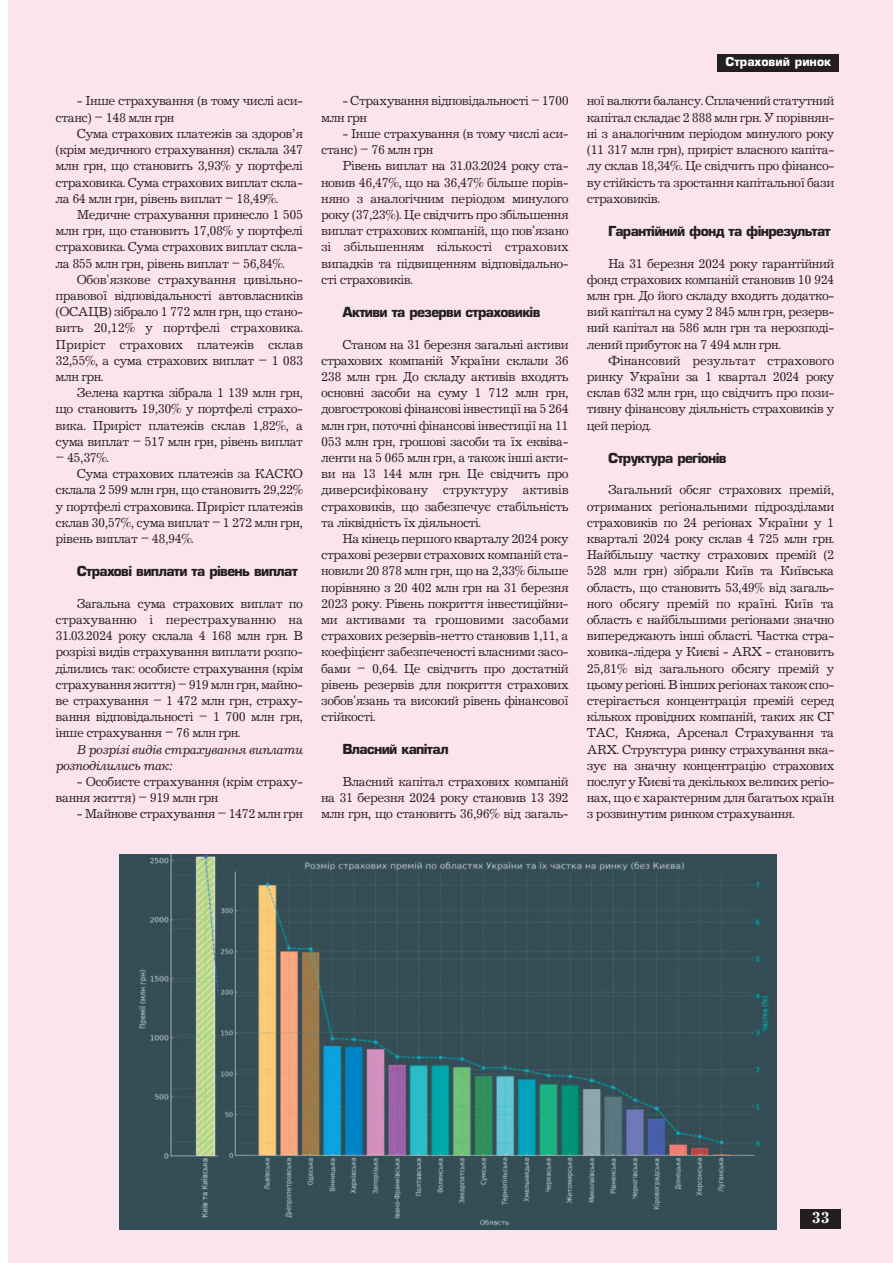
<style>
.page{position:relative;width:893px;height:1263px;background:#fff}
.page>*{position:absolute;margin:0;border:0;box-sizing:border-box;transform-origin:0 0}
.t1{font:700 16.5px "Journal C";color:#fff}
.t2{font:13.5px/16.2px "Journal C";letter-spacing:-.035em;color:#231f20;text-align:justify}
.t3{font:700 13.5px "Europe";letter-spacing:-.05em;color:#231f20}
.t4{font:italic 13.5px/16.2px "Journal C";letter-spacing:-.035em;color:#231f20}
.t5{font:700 12px "Europe";color:#fff}
</style>
<div class="page">
<div style="left:8px;top:0;width:885px;height:1263px;background:#fce4ee"></div>
<div style="left:801px;top:1209px;width:40px;height:20px;background:#231f20"></div>
<div style="left:717px;top:54px;width:122px;height:17px;background:#231f20"></div>
<img style="left:120px;top:854px;width:657px;height:375px">
<p class="t2" style="left:55px;top:93px;width:249px;text-indent:21px">- Інше страхування (в тому числі аси&shy;станс) – 148 млн грн</p>
<p class="t2" style="left:56px;top:125px;width:249px;text-indent:21px">Сума страхових платежів за здоров’я (крім медичного страхування) склала 347 млн грн, що становить 3,93% у портфелі страховика. Сума страхових виплат скла&shy;ла 64 млн грн, рівень виплат – 18,49%.</p>
<p class="t2" style="left:56px;top:206px;width:249px;text-indent:21px">Медичне страхування принесло 1 505 млн грн, що становить 17,08% у портфелі страховика. Сума страхових виплат скла&shy;ла 855 млн грн, рівень виплат – 56,84%.</p>
<p class="t2" style="left:56px;top:271px;width:249px;text-indent:21px">Обов'язкове страхування цивільно&shy;правової відповідальності автовласників (ОСАЦВ) зібрало 1 772 млн грн, що стано&shy;вить 20,12% у портфелі страховика.<br>Приріст страхових платежів склав 32,55%, а сума страхових виплат – 1 083 млн грн.</p>
<p class="t2" style="left:56px;top:384px;width:249px;text-indent:21px">Зелена картка зібрала 1 139 млн грн, що становить 19,30% у портфелі страхо&shy;вика. Приріст платежів склав 1,82%, а сума виплат – 517 млн грн, рівень виплат</p>
<p class="t2" style="left:56px;top:449px;width:55px">– 45,37%.</p>
<p class="t2" style="left:77px;top:465px;width:228px">Сума страхових платежів за КАСКО</p>
<p class="t2" style="left:56px;top:482px;width:249px">склала 2 599 млн грн, що становить 29,22%</p>
<p class="t2" style="left:56px;top:498px;width:249px">у портфелі страховика. Приріст платежів</p>
<p class="t2" style="left:56px;top:514px;width:249px">склав 30,57%, сума виплат – 1 272 млн грн,</p>
<p class="t2" style="left:56px;top:530px;width:140px">рівень виплат – 48,94%.</p>
<p class="t3" style="left:77px;top:566px;width:223px">Страхові виплати та рівень виплат</p>
<p class="t2" style="left:56px;top:595px;width:249px;text-indent:21px">Загальна сума страхових виплат по страхуванню і перестрахуванню на 31.03.2024 року склала 4 168 млн грн. В розрізі видів страхування виплати розпо&shy;ділились так: особисте страхування (крім страхування життя) – 919 млн грн, майно&shy;ве страхування – 1 472 млн грн, страху&shy;вання відповідальності – 1 700 млн грн, інше страхування – 76 млн грн.</p>
<p class="t4" style="left:56px;top:741px;width:249px;text-indent:21px">В розрізі видів страхування виплати розподілились так:</p>
<p class="t2" style="left:56px;top:773px;width:249px;text-indent:21px">- Особисте страхування (крім страху&shy;вання життя) – 919 млн грн</p>
<p class="t2" style="left:77px;top:806px;width:228px">- Майнове страхування – 1472 млн грн</p>
<p class="t2" style="left:321px;top:93px;width:249px;text-indent:21px">- Страхування відповідальності – 1700 млн грн</p>
<p class="t2" style="left:321px;top:125px;width:249px;text-indent:21px">- Інше страхування (в тому числі аси&shy;станс) – 76 млн грн</p>
<p class="t2" style="left:321px;top:158px;width:249px;text-indent:21px">Рівень виплат на 31.03.2024 року ста&shy;новив 46,47%, що на 36,47% більше порів&shy;няно з аналогічним періодом минулого року (37,23%). Це свідчить про збільшення виплат страхових компаній, що пов'язано зі збільшенням кількості страхових випадків та підвищенням відповідально&shy;сті страховиків.</p>
<p class="t3" style="left:342px;top:307px;width:200px">Активи та резерви страховиків</p>
<p class="t2" style="left:321px;top:336px;width:249px;text-indent:21px">Станом на 31 березня загальні активи страхових компаній України склали 36<br>238 млн грн. До складу активів входять основні засоби на суму 1 712 млн грн, довгострокові фінансові інвестиції на 5 264 млн грн, поточні фінансові інвестиції на 11<br>053 млн грн, грошові засоби та їх еквіва&shy;ленти на 5 065 млн грн, а також інші акти&shy;ви на 13 144 млн грн. Це свідчить про диверсифіковану структуру активів страховиків, що забезпечує стабільність та ліквідність їх діяльності.</p>
<p class="t2" style="left:321px;top:530px;width:249px;text-indent:21px">На кінець першого кварталу 2024 року страхові резерви страхових компаній ста&shy;новили 20 878 млн грн, що на 2,33% більше порівняно з 20 402 млн грн на 31 березня 2023 року. Рівень покриття інвестиційни&shy;ми активами та грошовими засобами страхових резервів-нетто становив 1,11, а коефіцієнт забезпеченості власними засо&shy;бами – 0,64. Це свідчить про достатній рівень резервів для покриття страхових зобов'язань та високий рівень фінансової стійкості.</p>
<p class="t3" style="left:342px;top:744px;width:108px">Власний капітал</p>
<p class="t2" style="left:321px;top:773px;width:249px;text-indent:21px">Власний капітал страхових компаній на 31 березня 2024 року становив 13 392 млн грн, що становить 36,96% від загаль-</p>
<p class="t5" style="left:725px;top:57px;width:107px">Страховий ринок</p>
<p class="t2" style="left:587px;top:93px;width:249px">ної валюти балансу. Сплачений статутний капітал складає 2 888 млн грн. У порівнян&shy;ні з аналогічним періодом минулого року (11 317 млн грн), приріст власного капіта&shy;лу склав 18,34%. Це свідчить про фінансо&shy;ву стійкість та зростання капітальної бази страховиків.</p>
<p class="t3" style="left:608px;top:226px;width:224px">Гарантійний фонд та фінрезультат</p>
<p class="t2" style="left:587px;top:255px;width:249px;text-indent:21px">На 31 березня 2024 року гарантійний фонд страхових компаній становив 10 924 млн грн. До його складу входять додатко&shy;вий капітал на суму 2 845 млн грн, резерв&shy;ний капітал на 586 млн грн та нерозподі&shy;лений прибуток на 7 494 млн грн.</p>
<p class="t2" style="left:587px;top:352px;width:249px;text-indent:21px">Фінансовий результат страхового ринку України за 1 квартал 2024 року склав 632 млн грн, що свідчить про пози&shy;тивну фінансову діяльність страховиків у цей період.</p>
<p class="t3" style="left:608px;top:453px;width:120px">Структура регіонів</p>
<p class="t2" style="left:587px;top:482px;width:249px;text-indent:21px">Загальний обсяг страхових премій, отриманих регіональними підрозділами страховиків по 24 регіонах України у 1 кварталі 2024 року склав 4 725 млн грн.<br>Найбільшу частку страхових премій (2<br>528 млн грн) зібрали Київ та Київська область, що становить 53,49% від загаль&shy;ного обсягу премій по країні. Київ та область є найбільшими регіонами значно випереджають інші області. Частка стра&shy;ховика-лідера у Києві - ARX - становить 25,81% від загального обсягу премій у цьому регіоні. В інших регіонах також спо&shy;стерігається концентрація премій серед кількох провідних компаній, таких як СГ ТАС, Княжа, Арсенал Страхування та ARX. Структура ринку страхування вка&shy;зує на значну концентрацію страхових послуг у Києві та декількох великих регіо&shy;нах, що є характерним для багатьох країн з розвинутим ринком страхування.</p>
<p class="t1" style="left:812px;top:1207px;width:19px">33</p>
</div>
